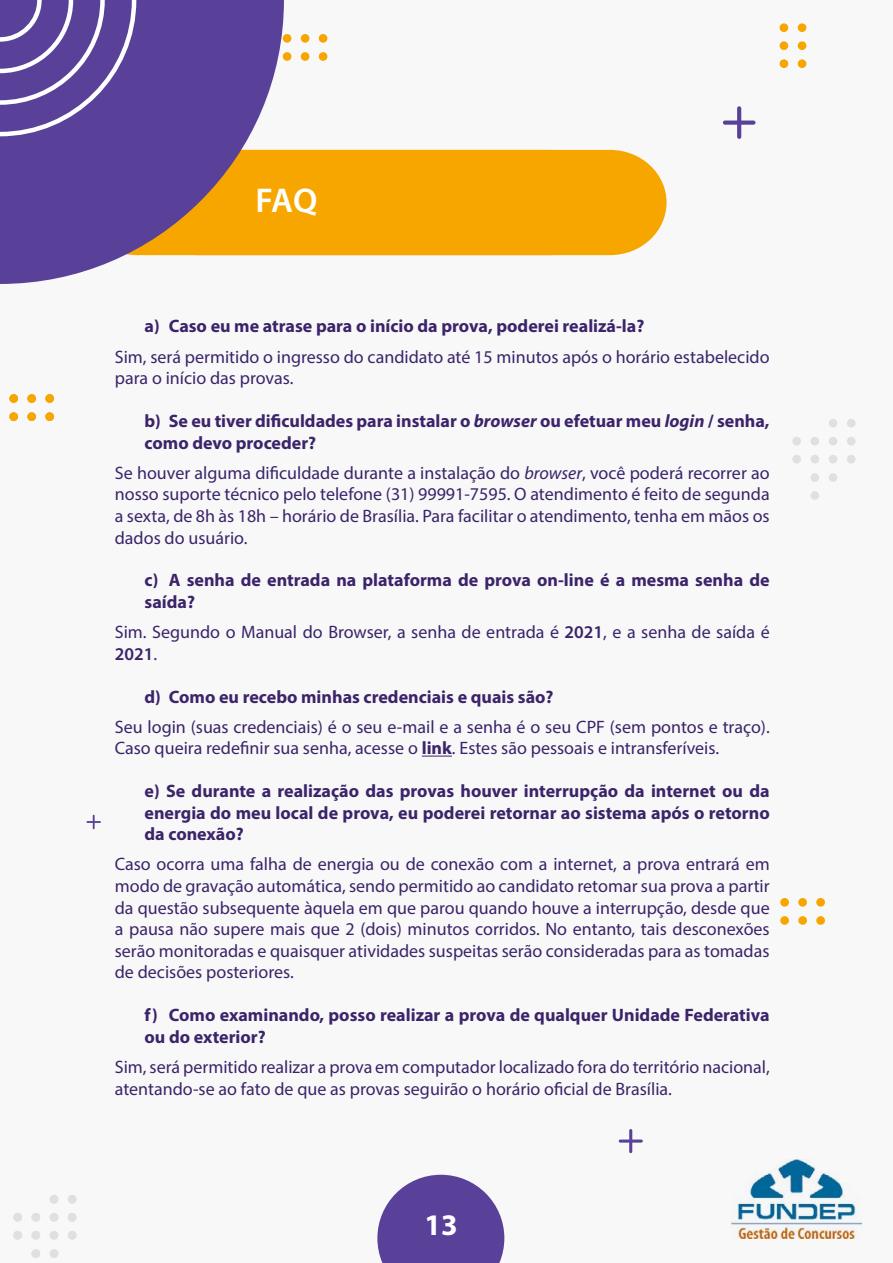
<style>
.page{position:relative;width:893px;height:1263px;background:#f8f8f9}
.page>*{position:absolute;margin:0;border:0;box-sizing:border-box;transform-origin:0 0}
.t1{font:600 34.5px "Myriad Pro";color:#fffffd}
.t2{font:700 30px "Myriad Pro";color:#fff}
.t3{font:18px/21.6px "Myriad Pro";color:#3b2469}
.t4{font:700 18px/21.6px "Myriad Pro";color:#3b2469}
.s1{font-style:italic}
.s2{font-weight:600}
.s3{font-weight:700}
</style>
<div class="page">
<svg style="left:377px;top:1175px;width:127px;height:88px"></svg>
<div style="left:847px;top:419px;width:8px;height:8px;background:#e0e0e0;border-radius:50%"></div>
<div style="left:847px;top:437px;width:8px;height:8px;background:#e0e0e0;border-radius:50%"></div>
<div style="left:847px;top:455px;width:8px;height:8px;background:#e0e0e0;border-radius:50%"></div>
<div style="left:829px;top:419px;width:8px;height:8px;background:#e0e0e0;border-radius:50%"></div>
<div style="left:829px;top:437px;width:8px;height:8px;background:#e0e0e0;border-radius:50%"></div>
<div style="left:829px;top:455px;width:8px;height:8px;background:#e0e0e0;border-radius:50%"></div>
<div style="left:829px;top:473px;width:8px;height:9px;background:#e0e0e0;border-radius:50%"></div>
<div style="left:810px;top:437px;width:9px;height:8px;background:#e0e0e0;border-radius:50%"></div>
<div style="left:810px;top:455px;width:9px;height:8px;background:#e0e0e0;border-radius:50%"></div>
<div style="left:810px;top:473px;width:9px;height:9px;background:#e0e0e0;border-radius:50%"></div>
<div style="left:810px;top:491px;width:9px;height:9px;background:#e0e0e0;border-radius:50%"></div>
<div style="left:792px;top:437px;width:9px;height:8px;background:#e0e0e0;border-radius:50%"></div>
<div style="left:792px;top:455px;width:9px;height:8px;background:#e0e0e0;border-radius:50%"></div>
<div style="left:68px;top:1195px;width:9px;height:8px;background:#e0e0e0;border-radius:50%"></div>
<div style="left:68px;top:1213px;width:9px;height:8px;background:#e0e0e0;border-radius:50%"></div>
<div style="left:68px;top:1231px;width:9px;height:8px;background:#e0e0e0;border-radius:50%"></div>
<div style="left:50px;top:1195px;width:8px;height:8px;background:#e0e0e0;border-radius:50%"></div>
<div style="left:50px;top:1213px;width:8px;height:8px;background:#e0e0e0;border-radius:50%"></div>
<div style="left:50px;top:1231px;width:8px;height:8px;background:#e0e0e0;border-radius:50%"></div>
<div style="left:50px;top:1249px;width:8px;height:9px;background:#e0e0e0;border-radius:50%"></div>
<div style="left:32px;top:1213px;width:8px;height:8px;background:#e0e0e0;border-radius:50%"></div>
<div style="left:32px;top:1231px;width:8px;height:8px;background:#e0e0e0;border-radius:50%"></div>
<div style="left:32px;top:1249px;width:8px;height:9px;background:#e0e0e0;border-radius:50%"></div>
<div style="left:13px;top:1213px;width:9px;height:8px;background:#e0e0e0;border-radius:50%"></div>
<div style="left:13px;top:1231px;width:9px;height:8px;background:#e0e0e0;border-radius:50%"></div>
<svg style="left:86px;top:815px;width:15px;height:14px"></svg>
<div style="left:798px;top:23px;width:8px;height:9px;background:#f7a600;border-radius:50%"></div>
<div style="left:798px;top:41px;width:8px;height:9px;background:#f7a600;border-radius:50%"></div>
<div style="left:798px;top:59px;width:8px;height:9px;background:#f7a600;border-radius:50%"></div>
<div style="left:780px;top:23px;width:8px;height:9px;background:#f7a600;border-radius:50%"></div>
<div style="left:780px;top:41px;width:8px;height:9px;background:#f7a600;border-radius:50%"></div>
<div style="left:780px;top:59px;width:8px;height:9px;background:#f7a600;border-radius:50%"></div>
<svg style="left:552px;top:150px;width:114px;height:105px;background:#f7ad18"></svg>
<div style="left:284px;top:150px;width:268px;height:105px;background:#f7a600"></div>
<svg style="left:0;top:0;width:284px;height:284px;background:#85668d"></svg>
<svg style="left:0;top:0;width:136px;height:136px;background:#6f59a6"></svg>
<div style="left:816px;top:916px;width:9px;height:9px;background:#f7a600;border-radius:50%"></div>
<div style="left:798px;top:916px;width:9px;height:9px;background:#f7a600;border-radius:50%"></div>
<div style="left:780px;top:916px;width:9px;height:9px;background:#f7a600;border-radius:50%"></div>
<div style="left:816px;top:898px;width:9px;height:9px;background:#f7a600;border-radius:50%"></div>
<div style="left:798px;top:898px;width:9px;height:9px;background:#f7a600;border-radius:50%"></div>
<div style="left:780px;top:898px;width:9px;height:9px;background:#f7a600;border-radius:50%"></div>
<svg style="left:723px;top:106px;width:32px;height:33px"></svg>
<svg style="left:619px;top:1129px;width:24px;height:24px"></svg>
<div style="left:45px;top:412px;width:9px;height:9px;background:#f7a600;border-radius:50%"></div>
<div style="left:27px;top:412px;width:9px;height:9px;background:#f7a600;border-radius:50%"></div>
<div style="left:9px;top:412px;width:9px;height:9px;background:#f7a600;border-radius:50%"></div>
<div style="left:45px;top:394px;width:9px;height:9px;background:#f7a600;border-radius:50%"></div>
<div style="left:27px;top:394px;width:9px;height:9px;background:#f7a600;border-radius:50%"></div>
<div style="left:9px;top:394px;width:9px;height:9px;background:#f7a600;border-radius:50%"></div>
<div style="left:319px;top:52px;width:8px;height:9px;background:#f7a600;border-radius:50%"></div>
<div style="left:301px;top:52px;width:8px;height:9px;background:#f7a600;border-radius:50%"></div>
<div style="left:283px;top:52px;width:8px;height:9px;background:#f7a600;border-radius:50%"></div>
<div style="left:319px;top:34px;width:8px;height:9px;background:#f7a600;border-radius:50%"></div>
<div style="left:301px;top:34px;width:8px;height:9px;background:#f7a600;border-radius:50%"></div>
<div style="left:283px;top:34px;width:8px;height:9px;background:#f7a600;border-radius:50%"></div>
<img style="left:731px;top:1160px;width:130px;height:78px">
<hr style="left:422px;top:756px;width:30px;height:1px;background:#3b2469">
<h1 class="t1" style="left:255px;top:178px;width:63px">FAQ</h1>
<p class="t4" style="left:145px;top:315px;width:501px">a) Caso eu me atrase para o início da prova, poderei realizá-la?</p>
<p class="t3" style="left:115px;top:345px;width:656px">Sim, será permitido o ingresso do candidato até 15 minutos após o horário estabelecido para o início das provas.</p>
<p class="t4" style="left:145px;top:410px;width:627px">b) Se eu tiver dificuldades para instalar o <span class="s1">browser</span> ou efetuar meu <span class="s1">login</span> / senha, como devo proceder?</p>
<p class="t3" style="left:115px;top:462px;width:656px;text-align:justify">Se houver alguma dificuldade durante a instalação do <span class="s1">browser</span>, você poderá recorrer ao nosso suporte técnico pelo telefone (31) 99991-7595. O atendimento é feito de segunda a sexta, de 8h às 18h – horário de Brasília. Para facilitar o atendimento, tenha em mãos os dados do usuário.</p>
<p class="t4" style="left:145px;top:569px;width:626px">c) A senha de entrada na plataforma de prova on-line é a mesma senha de saída?</p>
<p class="t3" style="left:115px;top:621px;width:656px">Sim. Segundo o Manual do Browser, a senha de entrada é <span class="s2">2021</span>, e a senha de saída é<br><span class="s2">2021</span>.</p>
<p class="t4" style="left:145px;top:685px;width:411px">d) Como eu recebo minhas credenciais e quais são?</p>
<p class="t3" style="left:115px;top:715px;width:656px">Seu login (suas credenciais) é o seu e-mail e a senha é o seu CPF (sem pontos e traço).<br>Caso queira redefinir sua senha, acesse o <span class="s3">link</span>. Estes são pessoais e intransferíveis.</p>
<p class="t4" style="left:145px;top:780px;width:627px;text-align:justify">e) Se durante a realização das provas houver interrupção da internet ou da energia do meu local de prova, eu poderei retornar ao sistema após o retorno da conexão?</p>
<p class="t3" style="left:115px;top:853px;width:656px;text-align:justify">Caso ocorra uma falha de energia ou de conexão com a internet, a prova entrará em modo de gravação automática, sendo permitido ao candidato retomar sua prova a partir da questão subsequente àquela em que parou quando houve a interrupção, desde que a pausa não supere mais que 2 (dois) minutos corridos. No entanto, tais desconexões serão monitoradas e quaisquer atividades suspeitas serão consideradas para as tomadas de decisões posteriores.</p>
<p class="t4" style="left:145px;top:1004px;width:627px">f) Como examinando, posso realizar a prova de qualquer Unidade Federativa ou do exterior?</p>
<p class="t3" style="left:115px;top:1056px;width:656px">Sim, será permitido realizar a prova em computador localizado fora do território nacional, atentando-se ao fato de que as provas seguirão o horário oficial de Brasília.</p>
<h2 class="t2" style="left:424px;top:1205px;width:35px">13</h2>
</div>
